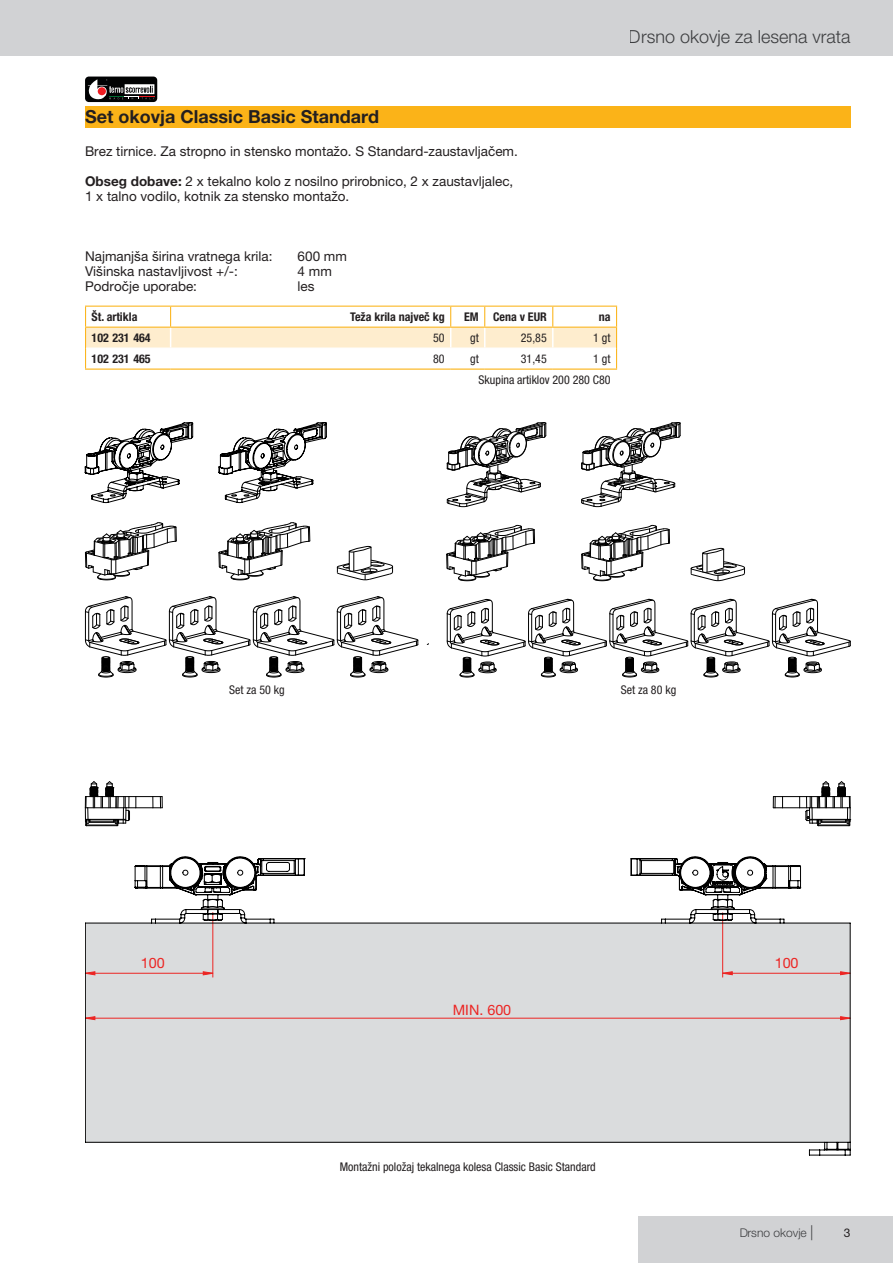
<style>
.page{position:relative;width:893px;height:1263px;background:#fff}
.page>*{position:absolute;margin:0;border:0;box-sizing:border-box;transform-origin:0 0}
.t1{font:700 18px "Helvetica Neue LT Pro";color:#231f20}
.t2{font:300 18px "Helvetica Neue LT Pro";color:#4b4c4d}
.t3{font:14.4px "Helvetica Neue LT Pro";color:#ec2523}
.t4{font:13.5px/15px "Helvetica Neue LT Pro";color:#231f20}
.t5{font:condensed 12px/21px "Helvetica Neue LT Pro";color:#231f20;text-align:right}
.t6{font:700 condensed 12px "Helvetica Neue LT Pro";color:#231f20}
.t7{font:300 12px "Helvetica Neue LT Pro";color:#4b4c4d}
.t8{font:12px "Helvetica Neue LT Pro";color:#231f20}
.s1{font-weight:700}
.s2{font-size:15px}
</style>
<div class="page">
<div style="left:638px;top:1216px;width:255px;height:47px;background:#d1d2d4"></div>
<div style="left:0;top:0;width:893px;height:55px;background:#d1d2d4"></div>
<svg style="left:85px;top:856px;width:765px;height:299px"></svg>
<svg style="left:85px;top:781px;width:78px;height:45px"></svg>
<svg style="left:773px;top:781px;width:78px;height:46px"></svg>
<svg style="left:85px;top:306px;width:532px;height:63px"></svg>
<hr style="left:485px;top:306px;width:68px;height:1px;background:#fbb316">
<hr style="left:553px;top:306px;width:64px;height:1px;background:#fbb316">
<hr style="left:485px;top:327px;width:68px;height:1px;background:#fbb316">
<hr style="left:553px;top:327px;width:64px;height:1px;background:#fbb316">
<hr style="left:85px;top:369px;width:86px;height:1px;background:#fbb316">
<hr style="left:171px;top:369px;width:280px;height:1px;background:#fbb316">
<hr style="left:451px;top:369px;width:34px;height:1px;background:#fbb316">
<hr style="left:485px;top:369px;width:68px;height:1px;background:#fbb316">
<hr style="left:553px;top:369px;width:64px;height:1px;background:#fbb316">
<hr style="left:86px;top:348px;width:85px;height:1px;background:#fff">
<hr style="left:171px;top:348px;width:280px;height:1px;background:#fff">
<hr style="left:451px;top:348px;width:34px;height:1px;background:#fff">
<hr style="left:485px;top:348px;width:68px;height:1px;background:#fff">
<hr style="left:553px;top:348px;width:63px;height:1px;background:#fff">
<div style="left:85px;top:106px;width:765px;height:22px;background:#fbb318"></div>
<svg style="left:85px;top:77px;width:72px;height:25px;background:#4b4545"></svg>
<svg style="left:337px;top:546px;width:56px;height:34px"></svg>
<svg style="left:85px;top:596px;width:333px;height:81px"></svg>
<svg style="left:85px;top:522px;width:92px;height:58px"></svg>
<svg style="left:219px;top:522px;width:91px;height:58px"></svg>
<svg style="left:85px;top:422px;width:108px;height:81px"></svg>
<svg style="left:218px;top:422px;width:109px;height:81px"></svg>
<svg style="left:691px;top:548px;width:54px;height:33px"></svg>
<svg style="left:447px;top:599px;width:403px;height:78px"></svg>
<svg style="left:446px;top:525px;width:89px;height:56px"></svg>
<svg style="left:581px;top:525px;width:89px;height:56px"></svg>
<svg style="left:447px;top:422px;width:99px;height:85px"></svg>
<svg style="left:581px;top:422px;width:100px;height:85px"></svg>
<h1 class="t2" style="left:629px;top:25px;width:223px">Drsno okovje za lesena vrata</h1>
<h1 class="t1" style="left:85px;top:106px;width:296px">Set okovja Classic Basic Standard</h1>
<p class="t4" style="left:85px;top:143px;width:434px">Brez tirnice. Za stropno in stensko montažo. S Standard-zaustavljačem.</p>
<p class="t4" style="left:85px;top:173px;width:430px"><span class="s1">Obseg dobave:</span> 2 x tekalno kolo z nosilno prirobnico, 2 x zaustavljalec,<br>1 x talno vodilo, kotnik za stensko montažo.</p>
<p class="t4" style="left:85px;top:248px;width:189px">Najmanjša širina vratnega krila:</p>
<p class="t4" style="left:298px;top:248px;width:51px">600 mm</p>
<p class="t4" style="left:85px;top:263px;width:154px">Višinska nastavljivost +/-:</p>
<p class="t4" style="left:298px;top:263px;width:36px">4 mm</p>
<p class="t4" style="left:85px;top:278px;width:114px">Področje uporabe:</p>
<p class="t4" style="left:298px;top:278px;width:18px">les</p>
<p class="t6" style="left:92px;top:309px;width:47px">Št. artikla</p>
<p class="t6" style="left:350px;top:309px;width:96px">Teža krila največ kg</p>
<p class="t6" style="left:464px;top:309px;width:84px">EM Cena v EUR</p>
<p class="t6" style="left:599px;top:309px;width:13px">na</p>
<p class="t6" style="left:92px;top:330px;width:61px">102 231 464</p>
<p class="t5" style="left:433px;top:327px;width:13px">50</p>
<p class="t5" style="left:470px;top:327px;width:10px">gt</p>
<p class="t5" style="left:521px;top:327px;width:27px">25,85</p>
<p class="t5" style="left:593px;top:327px;width:19px">1 gt</p>
<p class="t6" style="left:92px;top:351px;width:61px">102 231 465</p>
<p class="t5" style="left:433px;top:348px;width:13px">80</p>
<p class="t5" style="left:470px;top:348px;width:10px">gt</p>
<p class="t5" style="left:521px;top:348px;width:27px">31,45</p>
<p class="t5" style="left:479px;top:348px;width:134px">1 gt<br>Skupina artiklov 200 280 C80</p>
<p class="t5" style="left:229px;top:679px;width:57px">Set za 50 kg</p>
<p class="t5" style="left:621px;top:679px;width:57px">Set za 80 kg</p>
<p class="t3" style="left:141px;top:955px;width:25px">100</p>
<p class="t3" style="left:775px;top:955px;width:25px">100</p>
<p class="t3" style="left:453px;top:1001px;width:60px">MIN. 600</p>
<p class="t5" style="left:340px;top:1156px;width:258px">Montažni položaj tekalnega kolesa Classic Basic Standard</p>
<p class="t7" style="left:739px;top:1226px;width:76px">Drsno okovje <span class="s2">|</span></p>
<p class="t8" style="left:844px;top:1226px;width:8px">3</p>
</div>
